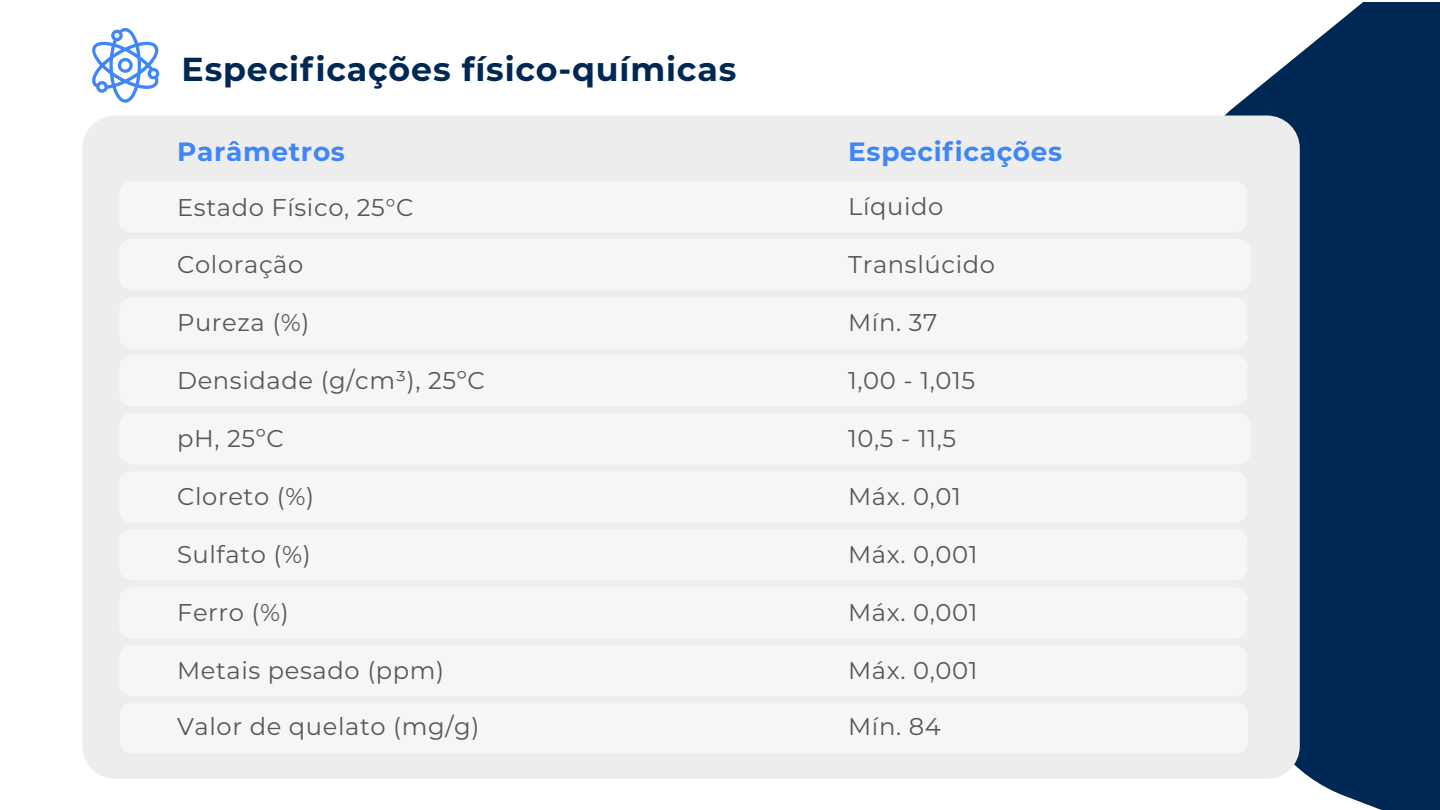
<style>
.page{position:relative;width:1440px;height:810px;background:#fff}
.page>*{position:absolute;margin:0;border:0;box-sizing:border-box;transform-origin:0 0}
.t1{font:700 33.22px "Montserrat";letter-spacing:.025em;color:#002855}
.t2{font:700 26.4px "Montserrat";letter-spacing:.025em;color:#4186f6}
.t3{font:24.22px "Montserrat";letter-spacing:.025em;color:#575756}
</style>
<div class="page">
<svg style="left:1224px;top:3px;width:216px;height:807px;fill:#002855"></svg>
<svg style="left:92px;top:28px;width:68px;height:75px"></svg>
<div style="left:82px;top:116px;width:1218px;height:663px;background:#ededed;border-radius:33px"></div>
<div style="left:119px;top:181px;width:1128px;height:51px;background:#f6f6f6;border-radius:12px"></div>
<div style="left:119px;top:239px;width:1132px;height:51px;background:#f6f6f6;border-radius:13px"></div>
<div style="left:119px;top:297px;width:1128px;height:52px;background:#f6f6f6;border-radius:12px"></div>
<div style="left:119px;top:355px;width:1128px;height:51px;background:#f6f6f6;border-radius:12px"></div>
<div style="left:119px;top:413px;width:1132px;height:51px;background:#f6f6f6;border-radius:13px"></div>
<div style="left:119px;top:472px;width:1128px;height:51px;background:#f6f6f6;border-radius:12px"></div>
<div style="left:119px;top:529px;width:1128px;height:51px;background:#f6f6f6;border-radius:12px"></div>
<div style="left:119px;top:587px;width:1128px;height:52px;background:#f6f6f6;border-radius:12px"></div>
<div style="left:119px;top:645px;width:1128px;height:51px;background:#f6f6f6;border-radius:12px"></div>
<div style="left:120px;top:702px;width:1128px;height:52px;background:#f6f6f6;border-radius:12px"></div>
<h1 class="t1" style="left:182px;top:45px;width:556px">Especificações físico-químicas</h1>
<p class="t2" style="left:848px;top:133px;width:216px">Especificações</p>
<p class="t2" style="left:177px;top:133px;width:169px">Parâmetros</p>
<p class="t3" style="left:177px;top:191px;width:238px">Estado Físico, 25°C</p>
<p class="t3" style="left:848px;top:190px;width:97px">Líquido</p>
<p class="t3" style="left:177px;top:248px;width:128px">Coloração</p>
<p class="t3" style="left:848px;top:248px;width:148px">Translúcido</p>
<p class="t3" style="left:177px;top:306px;width:134px">Pureza (%)</p>
<p class="t3" style="left:848px;top:306px;width:91px">Mín. 37</p>
<p class="t3" style="left:177px;top:364px;width:309px">Densidade (g/cm³), 25ºC</p>
<p class="t3" style="left:848px;top:364px;width:128px">1,00 - 1,015</p>
<p class="t3" style="left:177px;top:422px;width:108px">pH, 25ºC</p>
<p class="t3" style="left:848px;top:422px;width:109px">10,5 - 11,5</p>
<p class="t3" style="left:177px;top:480px;width:138px">Cloreto (%)</p>
<p class="t3" style="left:848px;top:480px;width:114px">Máx. 0,01</p>
<p class="t3" style="left:177px;top:538px;width:135px">Sulfato (%)</p>
<p class="t3" style="left:848px;top:538px;width:131px">Máx. 0,001</p>
<p class="t3" style="left:177px;top:596px;width:113px">Ferro (%)</p>
<p class="t3" style="left:848px;top:596px;width:131px">Máx. 0,001</p>
<p class="t3" style="left:177px;top:654px;width:269px">Metais pesado (ppm)</p>
<p class="t3" style="left:848px;top:654px;width:131px">Máx. 0,001</p>
<p class="t3" style="left:177px;top:709px;width:304px">Valor de quelato (mg/g)</p>
<p class="t3" style="left:848px;top:709px;width:94px">Mín. 84</p>
</div>
